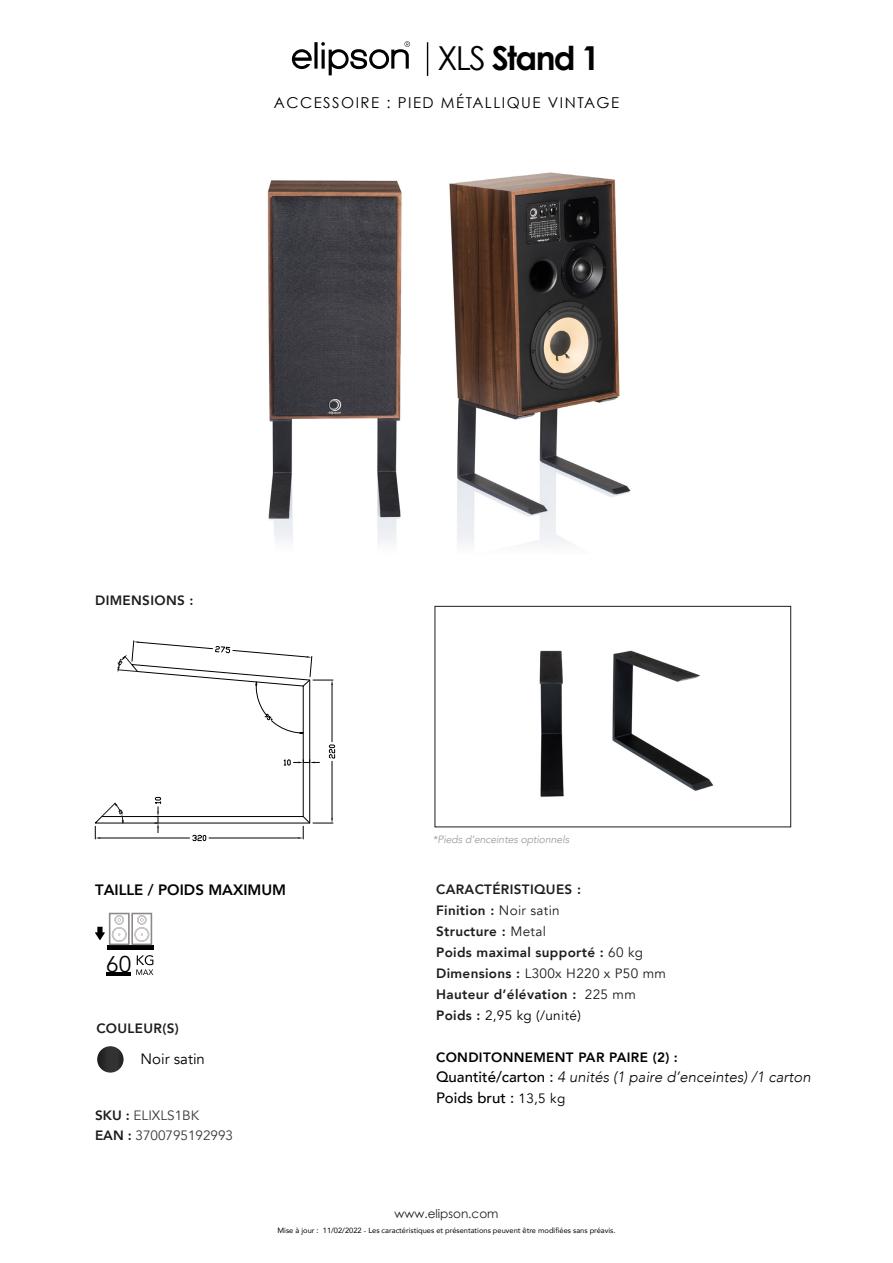
<style>
.page{position:relative;width:893px;height:1263px;background:#fff}
.page>*{position:absolute;margin:0;border:0;box-sizing:border-box;transform-origin:0 0}
.t1{font:700 33px "Century Gothic";letter-spacing:-.05em;color:#000}
.t2{font:22.65px "Avenir";color:#000}
.t3{font:italic 300 15px/21px "Avenir";color:#000}
.t4{font:15px "Century Gothic";letter-spacing:.1em;color:#000}
.t5{font:800 15px "Avenir";color:#000}
.t6{font:15px "Avenir";color:#000}
.t7{font:800 13.5px/21px "Avenir";letter-spacing:.025em;color:#1d1d1b}
.t8{font:13.5px/19.5px "Avenir";color:#383838}
.t9{font:800 13.5px "Avenir";letter-spacing:.025em;color:#000}
.t10{font:12px "Century Gothic";color:#1d1d1b}
.t11{font:italic 10.5px "Avenir";letter-spacing:-.01em;color:#9d9d9c}
.t12{font:7.5px "Avenir";color:#000}
.s1{font-weight:400}
.s2{font-weight:800;color:#1d1d1b}
.s3{font-weight:400;color:#000}
.s4{font-weight:500;font-style:normal}
.s5{font-weight:400;font-style:normal;font-size:13.5px}
</style>
<div class="page">
<svg style="left:94px;top:641px;width:242px;height:200px"></svg>
<img style="left:267px;top:172px;width:364px;height:373px">
<img style="left:507px;top:650px;width:220px;height:178px">
<div style="left:435px;top:606px;width:356px;height:221px;border:1px solid #1d1d1b"></div>
<svg style="left:97px;top:1046px;width:27px;height:26px"></svg>
<hr style="left:106px;top:972px;width:25px;height:4px;background:#000">
<svg style="left:108px;top:945px;width:46px;height:4px"></svg>
<svg style="left:136px;top:955px;width:17px;height:20px"></svg>
<svg style="left:95px;top:913px;width:57px;height:32px"></svg>
<svg style="left:314px;top:42px;width:4px;height:27px"></svg>
<svg style="left:292px;top:49px;width:20px;height:20px"></svg>
<svg style="left:321px;top:41px;width:89px;height:34px"></svg>
<hr style="left:427px;top:42px;width:1px;height:34px;background:#000">
<h1 class="t1" style="left:437px;top:37px;width:164px"><span class="s1">XLS</span> Stand 1</h1>
<p class="t4" style="left:274px;top:94px;width:347px">ACCESSOIRE : PIED MÉTALLIQUE VINTAGE</p>
<p class="t7" style="left:95px;top:590px;width:100px">DIMENSIONS :</p>
<p class="t11" style="left:433px;top:833px;width:138px">*Pieds d’enceintes optionnels</p>
<p class="t5" style="left:95px;top:878px;width:193px">TAILLE / POIDS MAXIMUM</p>
<h2 class="t2" style="left:106px;top:950px;width:27px">60</h2>
<p class="t7" style="left:96px;top:1018px;width:84px">COULEUR(S)</p>
<p class="t6" style="left:141px;top:1050px;width:66px">Noir satin</p>
<p class="t8" style="left:95px;top:1106px;width:140px"><span class="s2">SKU :</span> ELIXLS1BK<br><span class="s2">EAN :</span> 3700795192993</p>
<p class="t7" style="left:436px;top:879px;width:232px">CARACTÉRISTIQUES :<br>Finition : <span class="s1">Noir satin<br></span>Structure : <span class="s1">Metal<br></span>Poids maximal supporté : <span class="s1">60 kg<br></span>Dimensions : <span class="s1">L300x H220 x P50 mm<br></span>Hauteur d’élévation : <span class="s1">225 mm<br></span>Poids : <span class="s3">2,95 kg (/unité)</span></p>
<p class="t9" style="left:436px;top:1047px;width:243px">CONDITONNEMENT PAR PAIRE (2) :</p>
<p class="t3" style="left:436px;top:1066px;width:376px"><span class="s4">Quantité/carton :</span> 4 unités (1 paire d’enceintes) /1 carton<br><span class="s4">Poids brut :</span> <span class="s5">13,5 kg</span></p>
<p class="t10" style="left:394px;top:1207px;width:106px">www.elipson.com</p>
<p class="t12" style="left:277px;top:1224px;width:340px">Mise à jour : 11/02/2022 - Les caractéristiques et présentations peuvent être modifiées sans préavis.</p>
</div>
